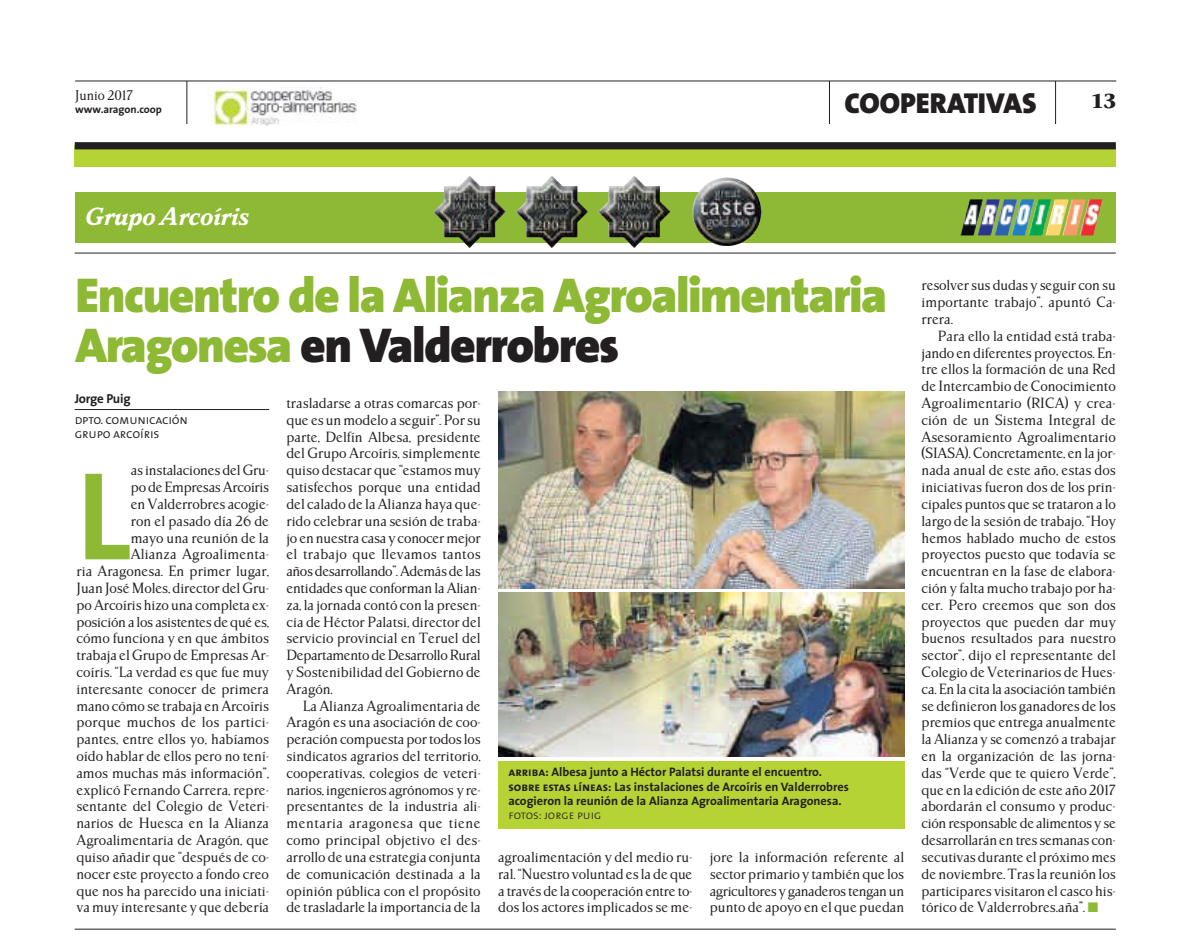
<style>
.page{position:relative;width:1191px;height:938px;background:#fff}
.page>*{position:absolute;margin:0;border:0;box-sizing:border-box;transform-origin:0 0}
.t1{font:700 126.6px "The Sans";color:#8eb935}
.t2{font:900 49.2px/49.2px "The Sans";letter-spacing:-.03em;color:#8eb935}
.t3{font:900 29px "The Sans";color:#231f20}
.t4{font:italic 700 23.2px "Parkinson";letter-spacing:-.015em;color:#fff}
.t5{font:700 20.2px "Stone Serif";color:#231f20}
.t6{font:13.8px/16.8px "Parkinson";color:#231f20;text-align:justify}
.t7{font:13px/14.4px "The Sans Semi Light Caps";letter-spacing:-.015em;color:#231f20}
.t8{font:13px "Parkinson";color:#231f20}
.t9{font:700 13px "The Sans";letter-spacing:-.015em;color:#231f20}
.t10{font:700 12.4px/14.4px "The Sans";color:#231f20}
.t11{font:12.4px "The Sans Light Caps";color:#231f20}
.t12{font:700 10.8px "The Sans";color:#231f20}
.s1{color:#231f20}
.s2{font-family:"The Sans Bold Caps";font-weight:400}
.s3{color:#8eb935}
</style>
<div class="page">
<div style="left:75px;top:146px;width:1040px;height:21px;background:#b5d334"></div>
<img style="left:208px;top:87px;width:149px;height:39px">
<hr style="left:75px;top:81px;width:1041px;height:1px;background:#231f20">
<hr style="left:186px;top:81px;width:1px;height:43px;background:#231f20">
<hr style="left:1055px;top:81px;width:1px;height:43px;background:#231f20">
<hr style="left:829px;top:81px;width:1px;height:43px;background:#231f20">
<div style="left:75px;top:142px;width:1040px;height:7px;background:#231f20"></div>
<div style="left:76px;top:192px;width:1039px;height:51px;background:#8eb935"></div>
<img style="left:960px;top:199px;width:91px;height:36px">
<hr style="left:75px;top:253px;width:1040px;height:1px;background:#231f20">
<img style="left:433px;top:176px;width:328px;height:72px">
<hr style="left:75px;top:409px;width:194px;height:1px;background:#231f20">
<img style="left:498px;top:391px;width:406px;height:197px">
<img style="left:498px;top:593px;width:406px;height:163px">
<div style="left:498px;top:761px;width:406px;height:67px;background:#b5d334"></div>
<hr style="left:75px;top:929px;width:1040px;height:1px;background:#231f20">
<p class="t8" style="left:75px;top:90px;width:59px">Junio 2017</p>
<p class="t12" style="left:75px;top:105px;width:88px">www.aragon.coop</p>
<h3 class="t4" style="left:86px;top:207px;width:165px">Grupo Arcoíris</h3>
<h3 class="t3" style="left:844px;top:90px;width:193px">COOPERATIVAS</h3>
<h3 class="t5" style="left:1090px;top:93px;width:27px">13</h3>
<h2 class="t2" style="left:76px;top:274px;width:813px">Encuentro de la Alianza Agroalimentaria<br>Aragonesa <span class="s1">en Valderrobres</span></h2>
<p class="t9" style="left:75px;top:393px;width:57px">Jorge Puig</p>
<p class="t7" style="left:75px;top:412px;width:115px">dpto. comunicación grupo arcoíris</p>
<p class="t6" style="left:76px;top:463px;width:194px;text-align:right">as instalaciones del Gru-<br>po de Empresas Arcoíris<br>en Valderrobres acogie-<br>ron el pasado día 26 de<br>mayo una reunión de la<br>Alianza Agroalimenta-<br>ria Aragonesa. En primer lugar,<br>Juan José Moles, director del Gru&shy;po Arcoíris hizo una completa ex&shy;posición a los asistentes de qué es, cómo funciona y en que ámbitos trabaja el Grupo de Empresas Ar&shy;coíris. “La verdad es que fue muy interesante conocer de primera mano cómo se trabaja en Arcoíris porque muchos de los partici&shy;pantes, entre ellos yo, habíamos oído hablar de ellos pero no tení&shy;amos muchas más información”, explicó Fernando Carrera, repre&shy;sentante del Colegio de Veteri&shy;narios de Huesca en la Alianza<br>Agroalimentaria de Aragón, que quiso añadir que “después de co&shy;nocer este proyecto a fondo creo que nos ha parecido una iniciati&shy;va muy interesante y que debería</p>
<h1 class="t1" style="left:76px;top:460px;width:56px">L</h1>
<p class="t6" style="left:286px;top:396px;width:196px">trasladarse a otras comarcas por&shy;que es un modelo a seguir”. Por su parte, Delfín Albesa, presidente del Grupo Arcoíris, simplemente quiso destacar que “estamos muy satisfechos porque una entidad del calado de la Alianza haya que&shy;rido celebrar una sesión de traba&shy;jo en nuestra casa y conocer mejor el trabajo que llevamos tantos años desarrollando”. Además de las entidades que conforman la Alian&shy;za, la jornada contó con la presen&shy;cia de Héctor Palatsi, director del servicio provincial en Teruel del Departamento de Desarrollo Rural y Sostenibilidad del Gobierno de Aragón.</p>
<p class="t6" style="left:286px;top:699px;width:196px;text-indent:16px">La Alianza Agroalimentaria de Aragón es una asociación de coo&shy;peración compuesta por todos los sindicatos agrarios del territorio, cooperativas, colegios de veteri&shy;narios, ingenieros agrónomos y re&shy;presentantes de la industria ali&shy;mentaria aragonesa que tiene como principal objetivo el des&shy;arrollo de una estrategia conjunta de comunicación destinada a la opinión pública con el propósito de trasladarle la importancia de la</p>
<p class="t10" style="left:508px;top:765px;width:342px"><span class="s2">arriba:</span> Albesa junto a Héctor Palatsi durante el encuentro. <span class="s2">sobre estas líneas:</span> Las instalaciones de Arcoíris en Valderrobres acogieron la reunión de la Alianza Agroalimentaria Aragonesa.</p>
<p class="t11" style="left:508px;top:808px;width:95px">fotos: jorge puig</p>
<p class="t6" style="left:710px;top:850px;width:196px">jore la información referente al sector primario y también que los agricultores y ganaderos tengan un punto de apoyo en el que puedan</p>
<p class="t6" style="left:498px;top:850px;width:196px">agroalimentación y del medio ru&shy;ral. “Nuestro voluntad es la de que a través de la cooperación entre to&shy;dos los actores implicados se me-</p>
<p class="t6" style="left:921px;top:279px;width:196px">resolver sus dudas y seguir con su importante trabajo”, apuntó Ca&shy;rrera.</p>
<p class="t6" style="left:921px;top:329px;width:196px;text-indent:16px">Para ello la entidad está traba&shy;jando en diferentes proyectos. En&shy;tre ellos la formación de una Red de Intercambio de Conocimiento Agroalimentario (RICA) y crea&shy;ción de un Sistema Integral de Asesoramiento Agroalimentario (SIASA). Concretamente, en la jor&shy;nada anual de este año, estas dos iniciativas fueron dos de los prin&shy;cipales puntos que se trataron a lo largo de la sesión de trabajo. “Hoy hemos hablado mucho de estos proyectos puesto que todavía se encuentran en la fase de elabora&shy;ción y falta mucho trabajo por ha&shy;cer. Pero creemos que son dos proyectos que pueden dar muy buenos resultados para nuestro sector”, dijo el representante del Colegio de Veterinarios de Hues&shy;ca. En la cita la asociación también se definieron los ganadores de los premios que entrega anualmente la Alianza y se comenzó a trabajar en la organización de las jorna&shy;das “Verde que te quiero Verde”, que en la edición de este año 2017 abordarán el consumo y produc&shy;ción responsable de alimentos y se desarrollarán en tres semanas con&shy;secutivas durante el próximo mes de noviembre. Tras la reunión los participares visitaron el casco his&shy;tórico de Valderrobres.aña”. <span class="s3">■</span></p>
</div>
